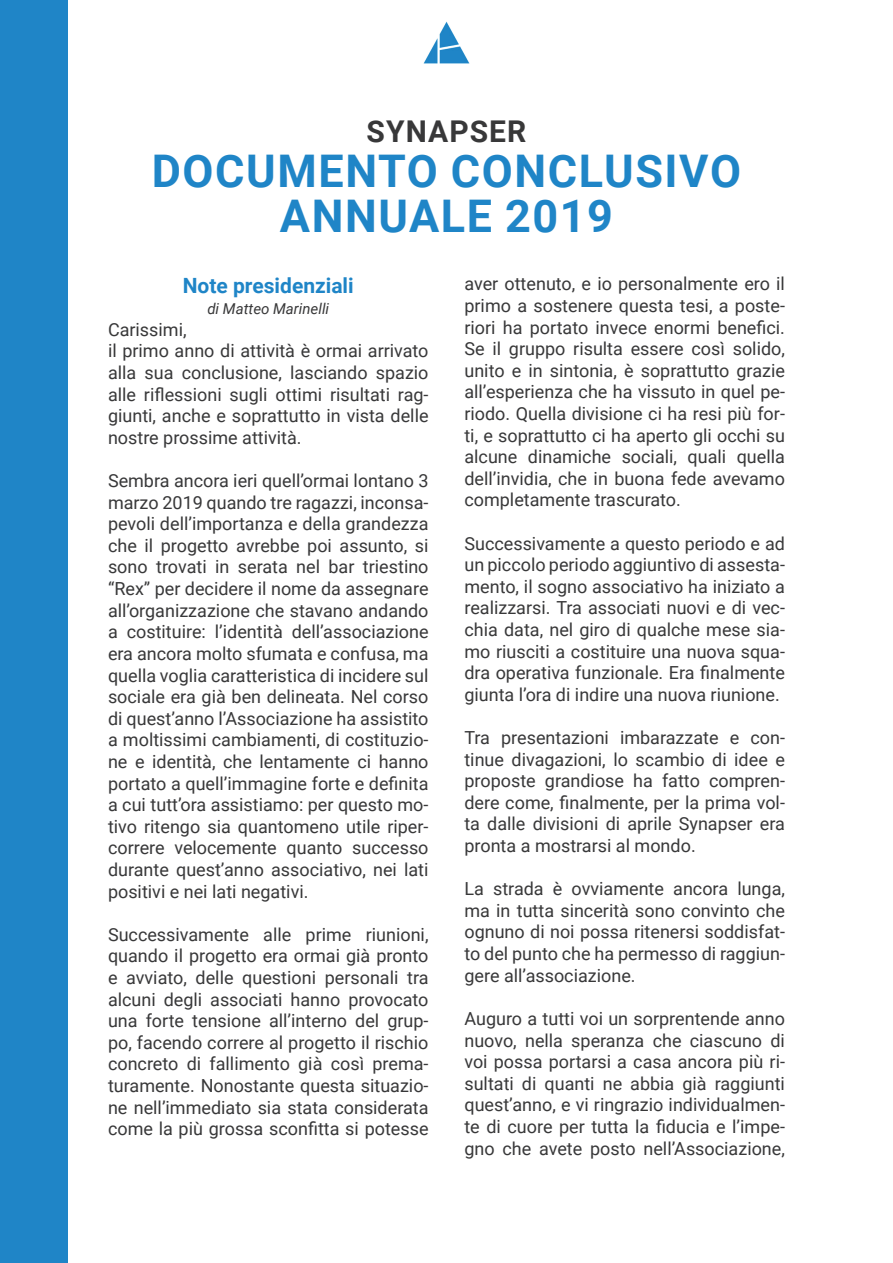
<style>
.page{position:relative;width:893px;height:1263px;background:#fff}
.page>*{position:absolute;margin:0;border:0;box-sizing:border-box;transform-origin:0 0}
.t1{font:700 45px/45px "Roboto";letter-spacing:.035em;color:#1f85c7;text-align:center}
.t2{font:700 30px "Roboto";letter-spacing:.035em;color:#383839}
.t3{font:700 21px "Roboto";color:#1f85c7}
.t4{font:18px/21.6px "Roboto";color:#383839;text-align:justify}
.t5{font:italic 15px "Roboto";color:#383839}
</style>
<div class="page">
<div style="left:0;top:0;width:68px;height:1263px;background:#1f85c7"></div>
<img style="left:424px;top:21px;width:45px;height:42px">
<h2 class="t2" style="left:367px;top:110px;width:161px">SYNAPSER</h2>
<h1 class="t1" style="left:152px;top:147px;width:591px">DOCUMENTO CONCLUSIVO<br>ANNUALE 2019</h1>
<p class="t3" style="left:183px;top:270px;width:172px">Note presidenziali</p>
<p class="t5" style="left:207px;top:298px;width:123px">di Matteo Marinelli</p>
<p class="t4" style="left:108px;top:318px;width:322px;text-align:left">Carissimi,<br>il primo anno di attività è ormai arrivato alla sua conclusione, lasciando spazio alle riflessioni sugli ottimi risultati rag&shy;giunti, anche e soprattutto in vista delle nostre prossime attività.</p>
<p class="t4" style="left:108px;top:469px;width:322px">Sembra ancora ieri quell’ormai lontano 3 marzo 2019 quando tre ragazzi, inconsa&shy;pevoli dell’importanza e della grandezza che il progetto avrebbe poi assunto, si sono trovati in serata nel bar triestino “Rex” per decidere il nome da assegnare all’organizzazione che stavano andando a costituire: l’identità dell’associazione era ancora molto sfumata e confusa, ma quella voglia caratteristica di incidere sul sociale era già ben delineata. Nel corso di quest’anno l’Associazione ha assistito a moltissimi cambiamenti, di costituzio&shy;ne e identità, che lentamente ci hanno portato a quell’immagine forte e definita a cui tutt’ora assistiamo: per questo mo&shy;tivo ritengo sia quantomeno utile riper&shy;correre velocemente quanto successo durante quest’anno associativo, nei lati positivi e nei lati negativi.</p>
<p class="t4" style="left:108px;top:923px;width:322px">Successivamente alle prime riunioni, quando il progetto era ormai già pronto e avviato, delle questioni personali tra alcuni degli associati hanno provocato una forte tensione all’interno del grup&shy;po, facendo correre al progetto il rischio concreto di fallimento già così prema&shy;turamente. Nonostante questa situazio&shy;ne nell’immediato sia stata considerata come la più grossa sconfitta si potesse</p>
<p class="t4" style="left:464px;top:272px;width:322px">aver ottenuto, e io personalmente ero il primo a sostenere questa tesi, a poste&shy;riori ha portato invece enormi benefici.<br>Se il gruppo risulta essere così solido, unito e in sintonia, è soprattutto grazie all’esperienza che ha vissuto in quel pe&shy;riodo. Quella divisione ci ha resi più for&shy;ti, e soprattutto ci ha aperto gli occhi su alcune dinamiche sociali, quali quella dell’invidia, che in buona fede avevamo completamente trascurato.</p>
<p class="t4" style="left:464px;top:532px;width:322px">Successivamente a questo periodo e ad un piccolo periodo aggiuntivo di assesta&shy;mento, il sogno associativo ha iniziato a realizzarsi. Tra associati nuovi e di vec&shy;chia data, nel giro di qualche mese sia&shy;mo riusciti a costituire una nuova squa&shy;dra operativa funzionale. Era finalmente giunta l’ora di indire una nuova riunione.</p>
<p class="t4" style="left:464px;top:726px;width:322px">Tra presentazioni imbarazzate e con&shy;tinue divagazioni, lo scambio di idee e proposte grandiose ha fatto compren&shy;dere come, finalmente, per la prima vol&shy;ta dalle divisioni di aprile Synapser era pronta a mostrarsi al mondo.</p>
<p class="t4" style="left:464px;top:877px;width:322px">La strada è ovviamente ancora lunga, ma in tutta sincerità sono convinto che ognuno di noi possa ritenersi soddisfat&shy;to del punto che ha permesso di raggiun&shy;gere all’associazione.</p>
<p class="t4" style="left:464px;top:1007px;width:322px">Auguro a tutti voi un sorprentende anno nuovo, nella speranza che ciascuno di voi possa portarsi a casa ancora più ri&shy;sultati di quanti ne abbia già raggiunti quest’anno, e vi ringrazio individualmen&shy;te di cuore per tutta la fiducia e l’impe&shy;gno che avete posto nell’Associazione,</p>
</div>
